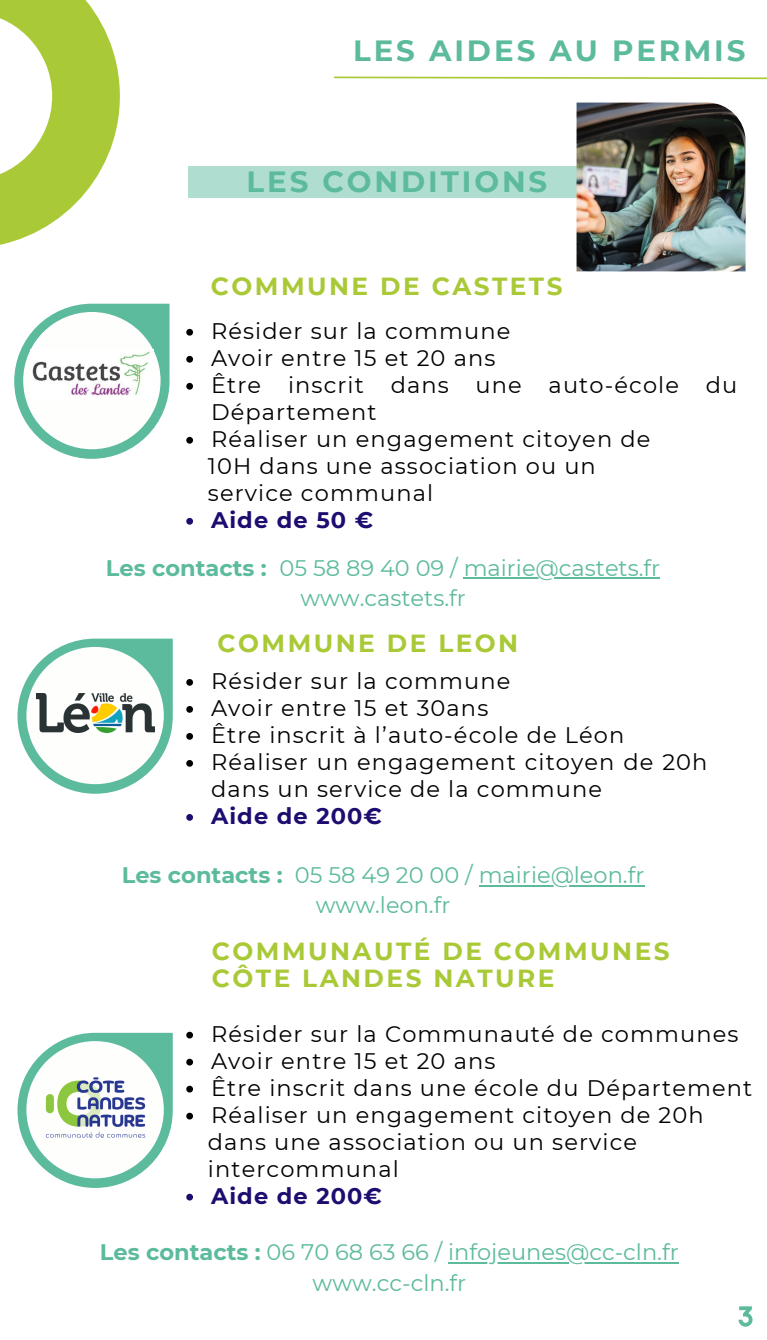
<style>
.page{position:relative;width:767px;height:1340px;background:#fff}
.page>*{position:absolute;margin:0;border:0;box-sizing:border-box;transform-origin:0 0}
.t1{font:700 29.25px "Montserrat";letter-spacing:.1em;color:#5cba9d}
.t2{font:700 24.75px/27px "Montserrat";letter-spacing:.1em;color:#a9c937}
.t3{font:22.5px/27px "Montserrat";letter-spacing:.05em;color:#000}
.t4{font:22.5px "Montserrat";color:#5cba9d}
.t5{font:700 22.5px "Montserrat";letter-spacing:.05em;color:#1e0c70}
.s1{font-weight:700}
</style>
<div class="page">
<svg style="left:0;top:0;width:119px;height:245px"></svg>
<svg style="left:333px;top:76px;width:433px;height:4px"></svg>
<div style="left:187px;top:166px;width:425px;height:31px;background:#afddcf"></div>
<img style="left:576px;top:103px;width:169px;height:168px">
<svg style="left:17px;top:1033px;width:156px;height:155px"></svg>
<img style="left:24px;top:1063px;width:143px;height:89px">
<svg style="left:17px;top:639px;width:156px;height:155px"></svg>
<img style="left:36px;top:694px;width:118px;height:39px">
<svg style="left:14px;top:304px;width:155px;height:155px"></svg>
<img style="left:30px;top:349px;width:123px;height:51px">
<hr style="left:448px;top:1262px;width:230px;height:2px;background:#5cba9d">
<svg style="left:738px;top:1306px;width:13px;height:20px"></svg>
<svg style="left:186px;top:329px;width:7px;height:7px"></svg>
<svg style="left:186px;top:356px;width:7px;height:7px"></svg>
<svg style="left:186px;top:383px;width:7px;height:7px"></svg>
<svg style="left:186px;top:437px;width:7px;height:7px"></svg>
<svg style="left:186px;top:518px;width:7px;height:7px"></svg>
<svg style="left:186px;top:679px;width:7px;height:7px"></svg>
<svg style="left:186px;top:706px;width:7px;height:7px"></svg>
<svg style="left:186px;top:733px;width:7px;height:7px"></svg>
<svg style="left:186px;top:760px;width:7px;height:7px"></svg>
<svg style="left:186px;top:814px;width:7px;height:7px"></svg>
<svg style="left:186px;top:1032px;width:7px;height:6px"></svg>
<svg style="left:186px;top:1059px;width:7px;height:6px"></svg>
<svg style="left:186px;top:1086px;width:7px;height:6px"></svg>
<svg style="left:186px;top:1113px;width:7px;height:6px"></svg>
<svg style="left:186px;top:1194px;width:7px;height:6px"></svg>
<hr style="left:463px;top:577px;width:196px;height:2px;background:#5cba9d">
<hr style="left:478px;top:885px;width:166px;height:1px;background:#5cba9d">
<p class="t1" style="left:353px;top:32px;width:393px">LES AIDES AU PERMIS</p>
<p class="t1" style="left:246px;top:164px;width:302px">LES CONDITIONS</p>
<p class="t2" style="left:211px;top:272px;width:353px">COMMUNE DE CASTETS</p>
<p class="t3" style="left:211px;top:317px;width:300px">Résider sur la commune</p>
<p class="t3" style="left:211px;top:344px;width:286px">Avoir entre 15 et 20 ans</p>
<p class="t3" style="left:211px;top:371px;width:527px">Être inscrit dans une auto-école du<br>Département</p>
<p class="t3" style="left:211px;top:425px;width:440px">Réaliser un engagement citoyen de</p>
<p class="t3" style="left:208px;top:452px;width:389px">10H dans une association ou un</p>
<p class="t3" style="left:208px;top:479px;width:227px">service communal</p>
<p class="t5" style="left:211px;top:506px;width:164px">Aide de 50 €</p>
<p class="t4" style="left:106px;top:554px;width:555px"><span class="s1">Les contacts :</span> 05 58 89 40 09 / mairie@castets.fr</p>
<p class="t4" style="left:300px;top:584px;width:167px">www.castets.fr</p>
<p class="t2" style="left:217px;top:630px;width:302px">COMMUNE DE LEON</p>
<h2 class="t3" style="left:211px;top:667px;width:300px">Résider sur la commune</h2>
<p class="t3" style="left:211px;top:694px;width:278px">Avoir entre 15 et 30ans</p>
<p class="t3" style="left:211px;top:721px;width:414px">Être inscrit à l’auto-école de Léon</p>
<p class="t3" style="left:211px;top:748px;width:497px">Réaliser un engagement citoyen de 20h dans un service de la commune</p>
<p class="t5" style="left:211px;top:802px;width:172px">Aide de 200€</p>
<p class="t4" style="left:122px;top:861px;width:523px"><span class="s1">Les contacts :</span> 05 58 49 20 00 / mairie@leon.fr</p>
<p class="t4" style="left:315px;top:892px;width:136px">www.leon.fr</p>
<p class="t2" style="left:212px;top:937px;width:459px">COMMUNAUTÉ DE COMMUNES<br>CÔTE LANDES NATURE</p>
<p class="t3" style="left:211px;top:1020px;width:528px">Résider sur la Communauté de communes</p>
<p class="t3" style="left:211px;top:1047px;width:286px">Avoir entre 15 et 20 ans</p>
<p class="t3" style="left:211px;top:1074px;width:542px">Être inscrit dans une école du Département</p>
<p class="t3" style="left:211px;top:1101px;width:494px">Réaliser un engagement citoyen de 20h</p>
<h2 class="t3" style="left:208px;top:1128px;width:430px">dans une association ou un service</h2>
<p class="t3" style="left:208px;top:1155px;width:192px">intercommunal</p>
<p class="t5" style="left:211px;top:1182px;width:172px">Aide de 200€</p>
<h2 class="t4" style="left:100px;top:1239px;width:580px"><span class="s1">Les contacts :</span> 06 70 68 63 66 / infojeunes@cc-cln.fr</h2>
<p class="t4" style="left:312px;top:1269px;width:155px">www.cc-cln.fr</p>
</div>
